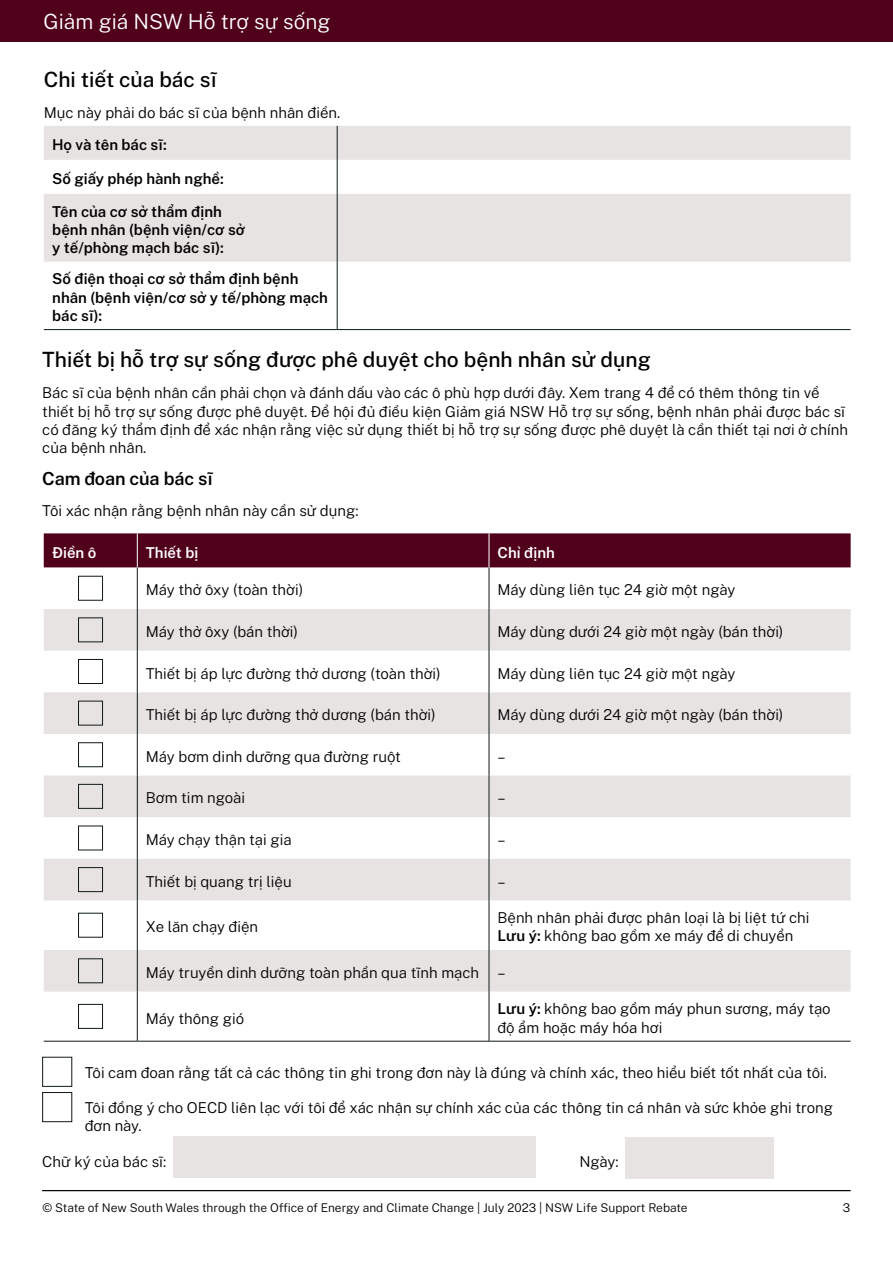
<style>
.page{position:relative;width:893px;height:1263px;background:#fff}
.page>*{position:absolute;margin:0;border:0;box-sizing:border-box;transform-origin:0 0}
.Heading_3__H3{font:500 21px "Public Sans";color:#000}
.t1{font:300 21px "Public Sans";color:#fff}
.Heading_4__H4{font:600 18px "Public Sans";letter-spacing:-.005em;color:#000}
.Body{font:300 15px/18.3px "Public Sans";color:#000}
.Body-2{font:600 15px/18.3px "Public Sans";color:#000}
.Body-3{font:600 15px "Public Sans";color:#fff}
.t2{font:300 12px "Public Sans";color:#000}
.s1{font-weight:600}
</style>
<div class="page">
<div style="left:0;top:0;width:893px;height:42px;background:#50001a"></div>
<hr style="left:42px;top:1190px;width:808px;height:1px;background:#000">
<svg style="left:44px;top:126px;width:807px;height:136px;fill:#e7e3e2"></svg>
<hr style="left:337px;top:126px;width:1px;height:34px;background:#0f1a18">
<hr style="left:337px;top:160px;width:1px;height:34px;background:#0f1a18">
<hr style="left:337px;top:194px;width:1px;height:68px;background:#0f1a18">
<hr style="left:44px;top:329px;width:293px;height:1px;background:#0f1a18">
<hr style="left:337px;top:262px;width:1px;height:67px;background:#0f1a18">
<hr style="left:337px;top:329px;width:514px;height:1px;background:#0f1a18">
<div style="left:44px;top:533px;width:807px;height:34px;background:#50001a"></div>
<svg style="left:44px;top:609px;width:807px;height:382px;fill:#e7e3e2"></svg>
<hr style="left:137px;top:567px;width:1px;height:42px;background:#0f1a18">
<hr style="left:137px;top:609px;width:1px;height:42px;background:#0f1a18">
<hr style="left:137px;top:651px;width:1px;height:41px;background:#0f1a18">
<hr style="left:137px;top:692px;width:1px;height:42px;background:#0f1a18">
<hr style="left:137px;top:734px;width:1px;height:41px;background:#0f1a18">
<hr style="left:137px;top:775px;width:1px;height:42px;background:#0f1a18">
<hr style="left:137px;top:817px;width:1px;height:42px;background:#0f1a18">
<hr style="left:137px;top:859px;width:1px;height:41px;background:#0f1a18">
<hr style="left:137px;top:900px;width:1px;height:50px;background:#0f1a18">
<hr style="left:137px;top:950px;width:1px;height:41px;background:#0f1a18">
<hr style="left:44px;top:1041px;width:93px;height:1px;background:#0f1a18">
<hr style="left:137px;top:991px;width:1px;height:50px;background:#0f1a18">
<hr style="left:137px;top:1041px;width:352px;height:1px;background:#0f1a18">
<hr style="left:489px;top:1041px;width:362px;height:1px;background:#0f1a18">
<hr style="left:489px;top:567px;width:1px;height:42px;background:#0f1a18">
<hr style="left:489px;top:609px;width:1px;height:42px;background:#0f1a18">
<hr style="left:489px;top:651px;width:1px;height:41px;background:#0f1a18">
<hr style="left:489px;top:692px;width:1px;height:42px;background:#0f1a18">
<hr style="left:489px;top:734px;width:1px;height:41px;background:#0f1a18">
<hr style="left:489px;top:775px;width:1px;height:42px;background:#0f1a18">
<hr style="left:489px;top:817px;width:1px;height:42px;background:#0f1a18">
<hr style="left:489px;top:859px;width:1px;height:41px;background:#0f1a18">
<hr style="left:489px;top:900px;width:1px;height:50px;background:#0f1a18">
<hr style="left:489px;top:950px;width:1px;height:41px;background:#0f1a18">
<hr style="left:489px;top:991px;width:1px;height:50px;background:#0f1a18">
<hr style="left:137px;top:533px;width:1px;height:34px;background:#fff">
<hr style="left:489px;top:533px;width:1px;height:34px;background:#fff">
<div style="left:78px;top:576px;width:25px;height:24px;border:1px solid #0f1a18"></div>
<div style="left:78px;top:617px;width:25px;height:25px;border:1px solid #0f1a18"></div>
<div style="left:78px;top:659px;width:25px;height:25px;border:1px solid #0f1a18"></div>
<div style="left:78px;top:701px;width:25px;height:24px;border:1px solid #0f1a18"></div>
<div style="left:78px;top:742px;width:25px;height:25px;border:1px solid #0f1a18"></div>
<div style="left:78px;top:784px;width:25px;height:25px;border:1px solid #0f1a18"></div>
<div style="left:78px;top:826px;width:25px;height:24px;border:1px solid #0f1a18"></div>
<div style="left:78px;top:867px;width:25px;height:25px;border:1px solid #0f1a18"></div>
<div style="left:78px;top:913px;width:25px;height:24px;border:1px solid #0f1a18"></div>
<div style="left:78px;top:958px;width:25px;height:25px;border:1px solid #0f1a18"></div>
<div style="left:78px;top:1004px;width:25px;height:25px;border:1px solid #0f1a18"></div>
<div style="left:42px;top:1057px;width:30px;height:30px;border:1px solid #0f1a18"></div>
<div style="left:42px;top:1092px;width:30px;height:30px;border:1px solid #0f1a18"></div>
<div style="left:173px;top:1136px;width:362px;height:41px;background:#e7e3e2"></div>
<div style="left:625px;top:1137px;width:149px;height:41px;background:#e7e3e2"></div>
<h1 class="t1" style="left:44px;top:7px;width:288px">Giảm giá NSW Hỗ trợ sự sống</h1>
<h3 class="Heading_3__H3" style="left:44px;top:64px;width:175px">Chi tiết của bác sĩ</h3>
<p class="Body" style="left:44px;top:103px;width:298px">Mục này phải do bác sĩ của bệnh nhân điền.</p>
<p class="Body-2" style="left:52px;top:134px;width:116px">Họ và tên bác sĩ:</p>
<p class="Body-2" style="left:52px;top:168px;width:173px">Số giấy phép hành nghề:</p>
<p class="Body-2" style="left:52px;top:201px;width:194px">Tên của cơ sở thẩm định bệnh nhân (bệnh viện/cơ sở y tế/phòng mạch bác sĩ):</p>
<p class="Body-2" style="left:52px;top:269px;width:277px">Số điện thoại cơ sở thẩm định bệnh nhân (bệnh viện/cơ sở y tế/phòng mạch bác sĩ):</p>
<h3 class="Heading_3__H3" style="left:42px;top:345px;width:610px">Thiết bị hỗ trợ sự sống được phê duyệt cho bệnh nhân sử dụng</h3>
<p class="Body" style="left:42px;top:383px;width:807px">Bác sĩ của bệnh nhân cần phải chọn và đánh dấu vào các ô phù hợp dưới đây. Xem trang 4 để có thêm thông tin về thiết bị hỗ trợ sự sống được phê duyệt. Để hội đủ điều kiện Giảm giá NSW Hỗ trợ sự sống, bệnh nhân phải được bác sĩ có đăng ký thẩm định để xác nhận rằng việc sử dụng thiết bị hỗ trợ sự sống được phê duyệt là cần thiết tại nơi ở chính của bệnh nhân.</p>
<h4 class="Heading_4__H4" style="left:42px;top:466px;width:172px">Cam đoan của bác sĩ</h4>
<p class="Body" style="left:42px;top:501px;width:318px">Tôi xác nhận rằng bệnh nhân này cần sử dụng:</p>
<p class="Body-3" style="left:52px;top:541px;width:46px">Điền ô</p>
<p class="Body-3" style="left:146px;top:541px;width:54px">Thiết bị</p>
<p class="Body-3" style="left:497px;top:541px;width:59px">Chỉ định</p>
<p class="Body" style="left:146px;top:580px;width:159px">Máy thở ôxy (toàn thời)</p>
<p class="Body" style="left:497px;top:580px;width:239px">Máy dùng liên tục 24 giờ một ngày</p>
<p class="Body" style="left:146px;top:622px;width:154px">Máy thở ôxy (bán thời)</p>
<p class="Body" style="left:497px;top:622px;width:287px">Máy dùng dưới 24 giờ một ngày (bán thời)</p>
<p class="Body" style="left:146px;top:663px;width:296px">Thiết bị áp lực đường thở dương (toàn thời)</p>
<p class="Body" style="left:497px;top:663px;width:239px">Máy dùng liên tục 24 giờ một ngày</p>
<p class="Body" style="left:146px;top:705px;width:291px">Thiết bị áp lực đường thở dương (bán thời)</p>
<p class="Body" style="left:497px;top:705px;width:287px">Máy dùng dưới 24 giờ một ngày (bán thời)</p>
<p class="Body" style="left:146px;top:747px;width:257px">Máy bơm dinh dưỡng qua đường ruột</p>
<p class="Body" style="left:497px;top:747px;width:10px">–</p>
<p class="Body" style="left:146px;top:788px;width:101px">Bơm tim ngoài</p>
<p class="Body" style="left:497px;top:788px;width:10px">–</p>
<p class="Body" style="left:146px;top:830px;width:147px">Máy chạy thận tại gia</p>
<p class="Body" style="left:497px;top:830px;width:10px">–</p>
<p class="Body" style="left:146px;top:871px;width:147px">Thiết bị quang trị liệu</p>
<p class="Body" style="left:497px;top:871px;width:10px">–</p>
<p class="Body" style="left:146px;top:917px;width:114px">Xe lăn chạy điện</p>
<p class="Body" style="left:497px;top:908px;width:313px">Bệnh nhân phải được phân loại là bị liệt tứ chi<br><span class="s1">Lưu ý:</span> không bao gồm xe máy để di chuyển</p>
<p class="Body" style="left:146px;top:963px;width:335px">Máy truyền dinh dưỡng toàn phần qua tĩnh mạch</p>
<p class="Body" style="left:497px;top:963px;width:10px">–</p>
<p class="Body" style="left:146px;top:1008px;width:100px">Máy thông gió</p>
<p class="Body" style="left:497px;top:999px;width:335px"><span class="s1">Lưu ý:</span> không bao gồm máy phun sương, máy tạo độ ẩm hoặc máy hóa hơi</p>
<p class="Body" style="left:85px;top:1062px;width:744px">Tôi cam đoan rằng tất cả các thông tin ghi trong đơn này là đúng và chính xác, theo hiểu biết tốt nhất của tôi.</p>
<p class="Body" style="left:85px;top:1098px;width:750px">Tôi đồng ý cho OECD liên lạc với tôi để xác nhận sự chính xác của các thông tin cá nhân và sức khỏe ghi trong đơn này.</p>
<p class="Body" style="left:42px;top:1151px;width:126px">Chữ ký của bác sĩ:</p>
<p class="Body" style="left:579px;top:1151px;width:41px">Ngày:</p>
<p class="t2" style="left:43px;top:1199px;width:647px">© State of New South Wales through the Office of Energy and Climate Change | July 2023 | NSW Life Support Rebate</p>
<p class="t2" style="left:843px;top:1199px;width:9px">3</p>
</div>
